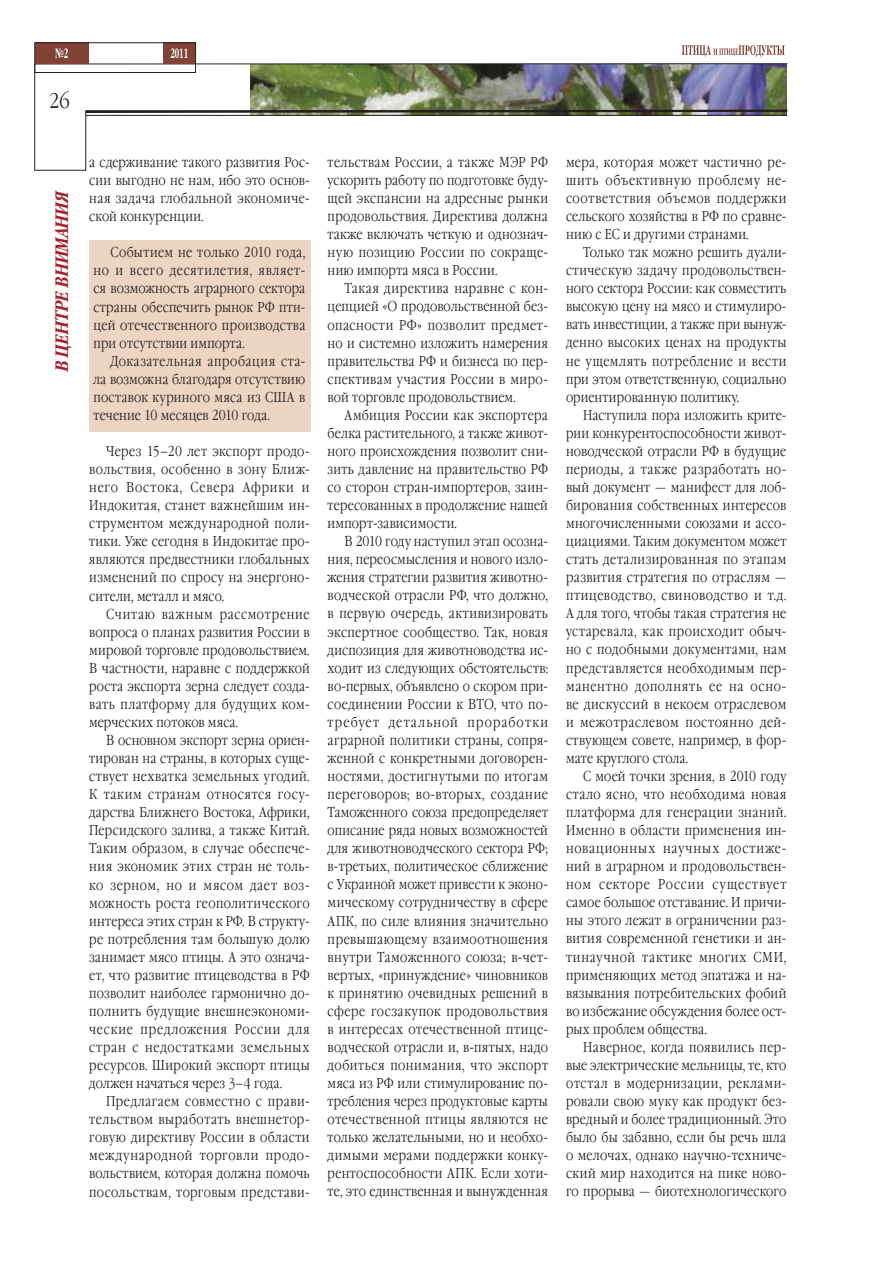
<style>
.page{position:relative;width:893px;height:1263px;background:#fff}
.page>*{position:absolute;margin:0;border:0;box-sizing:border-box;transform-origin:0 0}
.t1{font:300 21px "Garamond Narrow C";color:#231f20}
.t2{font:italic 700 18px "Garamond Narrow C";color:#a91e2b}
.t3{font:300 14.25px/18px "Garamond Narrow C";letter-spacing:.02em;color:#231f20;text-align:justify}
.t4{font:700 13.5px "Garamond Narrow C";color:#fff;scale:.67 1}
</style>
<div class="page">
<svg style="left:682px;top:45px;width:103px;height:12px"></svg>
<img style="left:34px;top:63px;width:754px;height:108px">
<hr style="left:86px;top:115px;width:701px;height:1px;background:#231f20">
<svg style="left:84px;top:109px;width:704px;height:5px;background:#5c5d54"></svg>
<div style="left:163px;top:43px;width:33px;height:21px;background:#804336"></div>
<div style="left:35px;top:43px;width:54px;height:21px;background:#804336"></div>
<div style="left:34px;top:42px;width:162px;height:31px;border:1px solid #231f20"></div>
<div style="left:89px;top:240px;width:221px;height:192px;background:#eed5c3"></div>
<p class="t4" style="left:55px;top:46px;width:21px">№2</p>
<p class="t4" style="left:170px;top:46px;width:28px">2011</p>
<h1 class="t1" style="left:49px;top:93px;width:22px">26</h1>
<p class="t2" style="left:52px;top:371px;width:184px;rotate:-90deg">В ЦЕНТРЕ ВНИМАНИЯ</p>
<p class="t3" style="left:89px;top:155px;width:222px">а сдерживание такого развития Рос&shy;сии выгодно не нам, ибо это основ&shy;ная задача глобальной экономиче&shy;ской конкуренции.</p>
<p class="t3" style="left:93px;top:245px;width:213px;text-indent:17px">Событием не только 2010 года, но и всего десятилетия, являет&shy;ся возможность аграрного сектора страны обеспечить рынок РФ пти&shy;цей отечественного производства при отсутствии импорта.</p>
<p class="t3" style="left:93px;top:354px;width:213px;text-indent:17px">Доказательная апробация ста&shy;ла возможна благодаря отсутствию поставок куриного мяса из США в течение 10 месяцев 2010 года.</p>
<p class="t3" style="left:89px;top:444px;width:222px;text-indent:17px">Через 15–20 лет экспорт продо&shy;вольствия, особенно в зону Ближ&shy;него Востока, Севера Африки и Индокитая, станет важнейшим ин&shy;струментом международной поли&shy;тики. Уже сегодня в Индокитае про&shy;являются предвестники глобальных изменений по спросу на энергоно&shy;сители, металл и мясо.</p>
<p class="t3" style="left:89px;top:607px;width:222px;text-indent:17px">Считаю важным рассмотрение вопроса о планах развития России в мировой торговле продовольствием.<br>В частности, наравне с поддержкой роста экспорта зерна следует созда&shy;вать платформу для будущих ком&shy;мерческих потоков мяса.</p>
<p class="t3" style="left:89px;top:733px;width:222px;text-indent:17px">В основном экспорт зерна ориен&shy;тирован на страны, в которых суще&shy;ствует нехватка земельных угодий.<br>К таким странам относятся госу&shy;дарства Ближнего Востока, Африки, Персидского залива, а также Китай.<br>Таким образом, в случае обеспече&shy;ния экономик этих стран не толь&shy;ко зерном, но и мясом дает воз&shy;можность роста геополитического интереса этих стран к РФ. В структу&shy;ре потребления там большую долю занимает мясо птицы. А это означа&shy;ет, что развитие птицеводства в РФ позволит наиболее гармонично до&shy;полнить будущие внешнеэкономи&shy;ческие предложения России для стран с недостатками земельных ресурсов. Широкий экспорт птицы должен начаться через 3–4 года.</p>
<p class="t3" style="left:89px;top:1094px;width:222px;text-indent:17px">Предлагаем совместно с прави&shy;тельством выработать внешнетор&shy;говую директиву России в области международной торговли продо&shy;вольствием, которая должна помочь посольствам, торговым представи-</p>
<p class="t3" style="left:328px;top:155px;width:222px">тельствам России, а также МЭР РФ ускорить работу по подготовке буду&shy;щей экспансии на адресные рынки продовольствия. Директива должна также включать четкую и однознач&shy;ную позицию России по сокраще&shy;нию импорта мяса в России.</p>
<p class="t3" style="left:328px;top:281px;width:222px;text-indent:17px">Такая директива наравне с кон&shy;цепцией «О продовольственной без&shy;опасности РФ» позволит предмет&shy;но и системно изложить намерения правительства РФ и бизнеса по пер&shy;спективам участия России в миро&shy;вой торговле продовольствием.</p>
<p class="t3" style="left:328px;top:408px;width:222px;text-indent:17px">Амбиция России как экспортера белка растительного, а также живот&shy;ного происхождения позволит сни&shy;зить давление на правительство РФ со сторон стран-импортеров, заин&shy;тересованных в продолжение нашей импорт-зависимости.</p>
<p class="t3" style="left:328px;top:534px;width:222px;text-indent:17px">В 2010 году наступил этап осозна&shy;ния, переосмысления и нового изло&shy;жения стратегии развития животно&shy;водческой отрасли РФ, что должно, в первую очередь, активизировать экспертное сообщество. Так, новая диспозиция для животноводства ис&shy;ходит из следующих обстоятельств: во-первых, объявлено о скором при&shy;соединении России к ВТО, что по&shy;требует детальной проработки аграрной политики страны, сопря&shy;женной с конкретными договорен&shy;ностями, достигнутыми по итогам переговоров; во-вторых, создание Таможенного союза предопределяет описание ряда новых возможностей для животноводческого сектора РФ; в-третьих, политическое сближение с Украиной может привести к эконо&shy;мическому сотрудничеству в сфере АПК, по силе влияния значительно превышающему взаимоотношения внутри Таможенного союза; в-чет&shy;вертых, «принуждение» чиновников к принятию очевидных решений в сфере госзакупок продовольствия в интересах отечественной птице&shy;водческой отрасли и, в-пятых, надо добиться понимания, что экспорт мяса из РФ или стимулирование по&shy;требления через продуктовые карты отечественной птицы являются не только желательными, но и необхо&shy;димыми мерами поддержки конку&shy;рентоспособности АПК. Если хоти&shy;те, это единственная и вынужденная</p>
<p class="t3" style="left:566px;top:155px;width:222px">мера, которая может частично ре&shy;шить объективную проблему не&shy;соответствия объемов поддержки сельского хозяйства в РФ по сравне&shy;нию с ЕС и другими странами.</p>
<p class="t3" style="left:566px;top:245px;width:222px;text-indent:17px">Только так можно решить дуали&shy;стическую задачу продовольствен&shy;ного сектора России: как совместить высокую цену на мясо и стимулиро&shy;вать инвестиции, а также при вынуж&shy;денно высоких ценах на продукты не ущемлять потребление и вести при этом ответственную, социально ориентированную политику.</p>
<p class="t3" style="left:566px;top:408px;width:222px;text-indent:17px">Наступила пора изложить крите&shy;рии конкурентоспособности живот&shy;новодческой отрасли РФ в будущие периоды, а также разработать но&shy;вый документ — манифест для лоб&shy;бирования собственных интересов многочисленными союзами и ассо&shy;циациями. Таким документом может стать детализированная по этапам развития стратегия по отраслям — птицеводство, свиноводство и т.д.<br>А для того, чтобы такая стратегия не устаревала, как происходит обыч&shy;но с подобными документами, нам представляется необходимым пер&shy;манентно дополнять ее на осно&shy;ве дискуссий в некоем отраслевом и межотраслевом постоянно дей&shy;ствующем совете, например, в фор&shy;мате круглого стола.</p>
<p class="t3" style="left:566px;top:769px;width:222px;text-indent:17px">С моей точки зрения, в 2010 году стало ясно, что необходима новая платформа для генерации знаний.<br>Именно в области применения ин&shy;новационных научных достиже&shy;ний в аграрном и продовольствен&shy;ном секторе России существует самое большое отставание. И причи&shy;ны этого лежат в ограничении раз&shy;вития современной генетики и ан&shy;тинаучной тактике многих СМИ, применяющих метод эпатажа и на&shy;вязывания потребительских фобий во избежание обсуждения более ост&shy;рых проблем общества.</p>
<p class="t3" style="left:566px;top:1040px;width:222px;text-indent:17px">Наверное, когда появились пер&shy;вые электрические мельницы, те, кто отстал в модернизации, реклами&shy;ровали свою муку как продукт без&shy;вредный и более традиционный. Это было бы забавно, если бы речь шла о мелочах, однако научно-техниче&shy;ский мир находится на пике ново&shy;го прорыва — биотехнологического</p>
</div>
